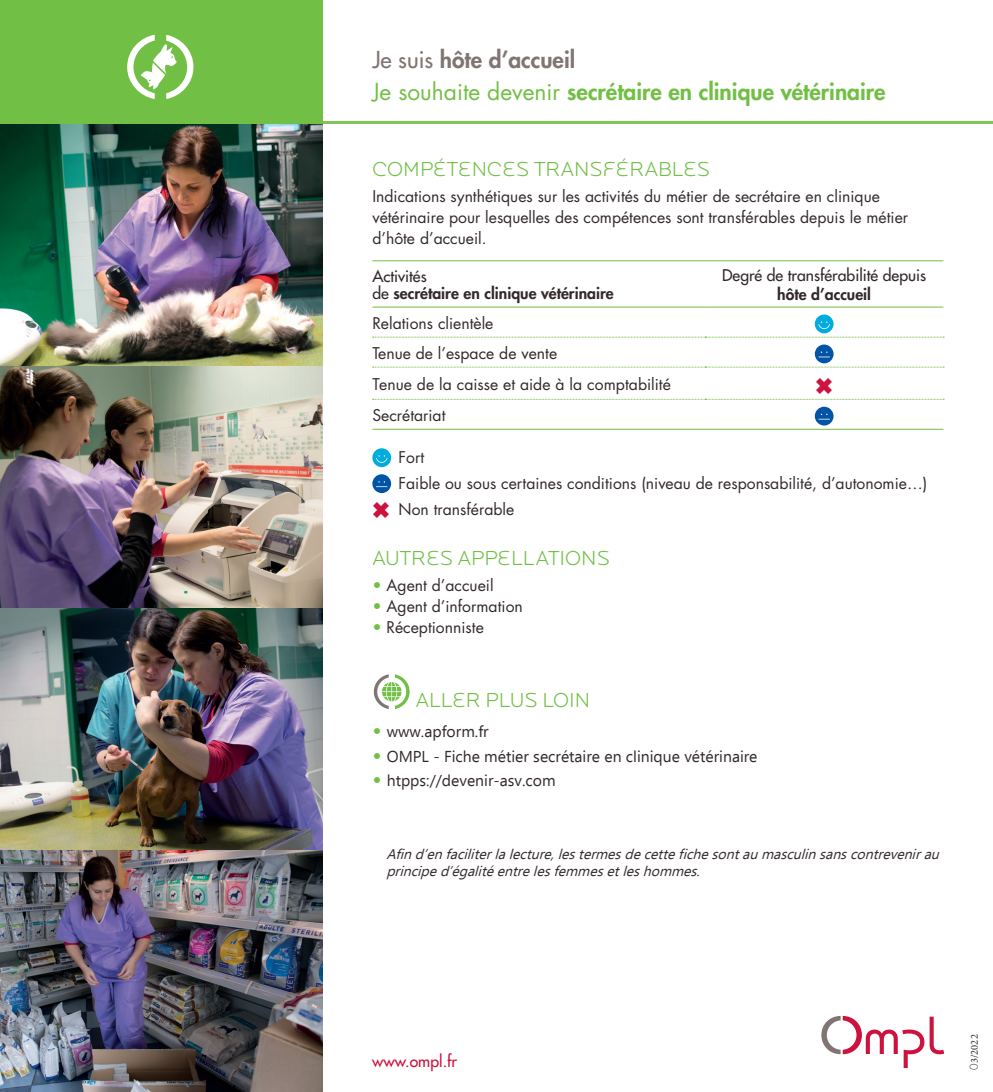
<style>
.page{position:relative;width:993px;height:1092px;background:#fff}
.page>*{position:absolute;margin:0;border:0;box-sizing:border-box;transform-origin:0 0}
.t1{font:800 22.75px/31.2px "Futura Std";color:#71bf44}
.t2{font:300 21px "Locator Display";color:#71bf44}
.t3{font:15.75px/21px "Futura Std";color:#32292a}
.t4{font:15.75px "Ebrima";color:#32292a}
.t5{font:800 15.75px/17.5px "Futura Std";color:#32292a}
.t6{font:500 15.75px "Futura Std";color:#32292a}
.t7{font:500 15.75px "Futura Std";color:#cd123d}
.t8{font:italic 14px/16.8px "Ebrima";color:#332b2c}
.t9{font:10.5px "Minion Pro";color:#32292a}
.s1{font-weight:500;color:#807572}
.s2{color:#807572}
.s3{font-weight:400}
.s4{font-weight:500}
.s5{color:#cd123d}
.s6{color:#71bf44}
.s7{font-family:"Futura Std";color:#71bf44}
.s8{font-family:"Futura Std";font-weight:300}
</style>
<div class="page">
<hr style="left:0;top:122px;width:992px;height:2px;background:#71bf44">
<div style="left:0;top:0;width:322px;height:124px;background:#71bf44"></div>
<img style="left:0;top:124px;width:322px;height:967px">
<hr style="left:372px;top:260px;width:332px;height:1px;background:#71bf44">
<hr style="left:704px;top:260px;width:239px;height:1px;background:#71bf44">
<hr style="left:372px;top:307px;width:332px;height:1px;background:#71bf44">
<hr style="left:704px;top:307px;width:239px;height:1px;background:#71bf44">
<hr style="left:372px;top:429px;width:332px;height:1px;background:#71bf44">
<hr style="left:704px;top:429px;width:239px;height:1px;background:#71bf44">
<svg style="left:372px;top:314px;width:571px;height:24px"></svg>
<svg style="left:372px;top:344px;width:571px;height:24px"></svg>
<svg style="left:814px;top:406px;width:19px;height:19px"></svg>
<svg style="left:372px;top:448px;width:19px;height:19px"></svg>
<svg style="left:372px;top:474px;width:19px;height:19px"></svg>
<svg style="left:374px;top:674px;width:35px;height:35px"></svg>
<svg style="left:127px;top:35px;width:66px;height:64px"></svg>
<svg style="left:821px;top:1016px;width:121px;height:51px"></svg>
<svg style="left:372px;top:398px;width:571px;height:2px"></svg>
<h1 class="t1" style="left:372px;top:44px;width:514px"><span class="s1">Je suis</span> <span class="s2">hôte d’accueil<br></span><span class="s3">Je souhaite devenir</span> secrétaire en clinique vétérinaire</h1>
<h2 class="t2" style="left:372px;top:156px;width:339px">COMPÉTENCES TRANSFÉRABLES</h2>
<p class="t3" style="left:372px;top:185px;width:537px">Indications synthétiques sur les activités du métier de secrétaire en clinique vétérinaire pour lesquelles des compétences sont transférables depuis le métier d’hôte d’accueil.</p>
<p class="t5" style="left:372px;top:267px;width:243px"><span class="s4">Activités<br>de</span> secrétaire en clinique vétérinaire</p>
<p class="t6" style="left:722px;top:265px;width:205px">Degré de transférabilité depuis</p>
<p class="t5" style="left:777px;top:285px;width:95px">hôte d’accueil</p>
<p class="t3" style="left:372px;top:308px;width:300px;line-height:30.4px">Relations clientèle<br>Tenue de l’espace de vente<br>Tenue de la caisse et aide à la comptabilité</p>
<p class="t3" style="left:372px;top:404px;width:75px">Secrétariat</p>
<p class="t3" style="left:398px;top:447px;width:27px">Fort</p>
<p class="t3" style="left:398px;top:473px;width:530px">Faible ou sous certaines conditions (niveau de responsabilité, d’autonomie…)</p>
<p class="t3" style="left:372px;top:499px;width:143px"><span class="s5">✖</span> Non transférable</p>
<h2 class="t2" style="left:372px;top:545px;width:239px">AUTRES APPELLATIONS</h2>
<p class="t3" style="left:372px;top:574px;width:123px"><span class="s6">•</span> Agent d’accueil</p>
<p class="t3" style="left:372px;top:595px;width:152px"><span class="s6">•</span> Agent d’information</p>
<p class="t3" style="left:372px;top:616px;width:113px"><span class="s6">•</span> Réceptionniste</p>
<h2 class="t2" style="left:415px;top:687px;width:176px">ALLER PLUS LOIN</h2>
<p class="t4" style="left:372px;top:719px;width:118px"><span class="s7">•</span> www.apform.fr</p>
<p class="t4" style="left:372px;top:744px;width:386px"><span class="s7">•</span> OMPL - Fiche métier secrétaire en clinique vétérinaire</p>
<p class="t4" style="left:372px;top:768px;width:184px"><span class="s7">•</span> htpps://devenir-asv.com</p>
<p class="t8" style="left:386px;top:845px;width:559px">Afind’enfaciliterlalecture,lestermesdecettefichesontaumasculinsanscontrevenirau principed’égalitéentrelesfemmesetleshommes.</p>
<p class="t7" style="left:372px;top:1051px;width:86px">www.ompl.fr</p>
<p class="t9" style="left:967px;top:1069px;width:37px;rotate:-90deg"><span class="s8">0</span>3/2022</p>
</div>
